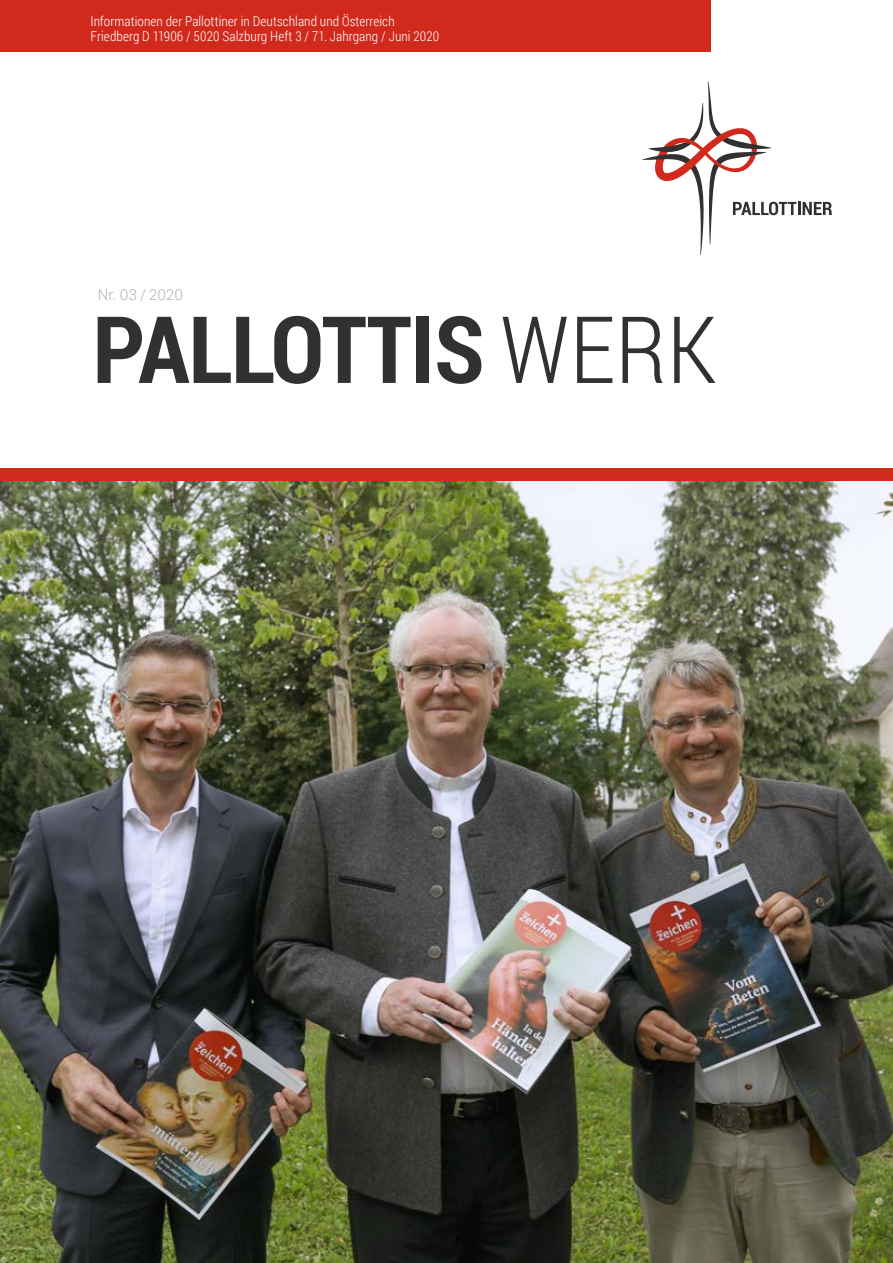
<style>
.page{position:relative;width:893px;height:1263px;background:#fff}
.page>*{position:absolute;margin:0;border:0;box-sizing:border-box;transform-origin:0 0}
.t1{font:700 93px "Roboto Condensed";letter-spacing:-.01em;color:#313131}
.t2{font:300 15px "Roboto";color:#afb0b0}
.t3{font:300 13.5px/15px "Roboto Condensed";letter-spacing:.005em;color:#fff}
.s1{font-weight:300}
</style>
<div class="page">
<img style="left:0;top:481px;width:893px;height:782px">
<div style="left:0;top:0;width:710px;height:51px;background:#d1291c"></div>
<div style="left:0;top:468px;width:893px;height:13px;background:#d1291c"></div>
<svg style="left:642px;top:81px;width:190px;height:174px"></svg>
<p class="t3" style="left:91px;top:15px;width:350px">Informationen der Pallottiner in Deutschland und Österreich<br>Friedberg D 11906 / 5020 Salzburg Heft 3 / 71. Jahrgang / Juni 2020</p>
<p class="t2" style="left:98px;top:284px;width:87px">Nr. 03 / 2020</p>
<h1 class="t1" style="left:93px;top:311px;width:626px">PALLOTTIS <span class="s1">WERK</span></h1>
</div>
